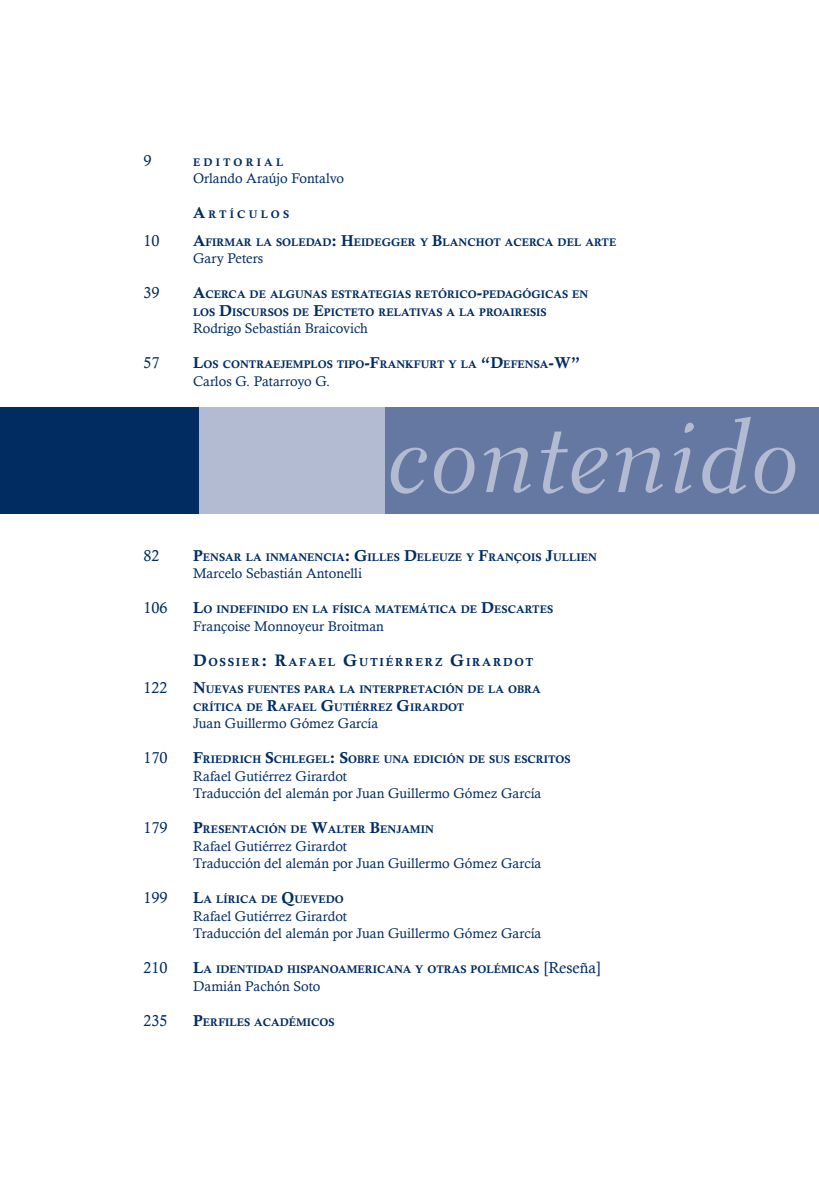
<style>
.page{position:relative;width:819px;height:1191px;background:#fff}
.page>*{position:absolute;margin:0;border:0;box-sizing:border-box;transform-origin:0 0}
.TOC_SECCION{font:16.62px "Calis MT Bol";color:#002c62}
.TOC_articulo{font:15.75px "Calisto";color:#002c62}
.TOC_SECCION-2{font:15.75px "Calisto";color:#002c62}
.TOC_SECCION-3{font:15.75px "Calis MT Bol";color:#002c62}
.TOC_autor{font:14px "Calisto";color:#002c62}
.TOC_SECCION-4{font:11.72px "Calis MT Bol";letter-spacing:.145em;color:#002c62}
.TOC_articulo-2{font:11.03px/17.5px "Calis MT Bol";color:#002c62}
.TOC_SECCION-5{font:11.03px "Calis MT Bol";letter-spacing:.285em;color:#002c62}
.s1{font-size:15.75px}
.s2{font-size:16.62px}
.s3{font-family:"Calisto";font-size:15.75px}
</style>
<div class="page">
<div style="left:0;top:407px;width:199px;height:106px;background:#002c62"></div>
<div style="left:199px;top:407px;width:186px;height:106px;background:#b3bbd3"></div>
<div style="left:385px;top:407px;width:434px;height:106px;background:#6578a2"></div>
<svg style="left:391px;top:417px;width:404px;height:77px"></svg>
<p class="TOC_SECCION-2" style="left:143px;top:151px;width:10px">9</p>
<p class="TOC_SECCION-5" style="left:193px;top:155px;width:92px">EDITORIAL</p>
<p class="TOC_autor" style="left:193px;top:170px;width:152px">Orlando Araújo Fontalvo</p>
<p class="TOC_SECCION-3" style="left:143px;top:204px;width:32px">A</p>
<p class="TOC_SECCION-5" style="left:208px;top:208px;width:82px">RTÍCULOS</p>
<p class="TOC_articulo" style="left:143px;top:231px;width:18px">10</p>
<p class="TOC_articulo-2" style="left:193px;top:233px;width:425px"><span class="s1">A</span>FIRMAR LA SOLEDAD<span class="s1">: H</span>EIDEGGER Y <span class="s1">B</span>LANCHOT ACERCA DEL ARTE</p>
<p class="TOC_autor" style="left:193px;top:250px;width:71px">Gary Peters</p>
<p class="TOC_articulo" style="left:143px;top:283px;width:18px">39</p>
<p class="TOC_articulo-2" style="left:193px;top:285px;width:397px"><span class="s1">A</span>CERCA DE ALGUNAS ESTRATEGIAS RETÓRICO<span class="s1">-</span>PEDAGÓGICAS EN<br>LOS <span class="s1">D</span>ISCURSOS DE <span class="s1">E</span>PICTETO RELATIVAS A LA PROAIRESIS</p>
<p class="TOC_autor" style="left:193px;top:320px;width:176px">Rodrigo Sebastián Braicovich</p>
<p class="TOC_articulo" style="left:143px;top:353px;width:18px">57</p>
<p class="TOC_articulo-2" style="left:193px;top:355px;width:388px"><span class="s1">L</span>OS CONTRAEJEMPLOS TIPO<span class="s1">-F</span>RANKFURT Y LA <span class="s1">“D</span>EFENSA<span class="s1">-W”</span></p>
<p class="TOC_autor" style="left:193px;top:373px;width:139px">Carlos G. Patarroyo G.</p>
<p class="TOC_articulo" style="left:143px;top:546px;width:18px">82</p>
<p class="TOC_articulo-2" style="left:193px;top:548px;width:405px"><span class="s1">P</span>ENSAR LA INMANENCIA<span class="s1">: G</span>ILLES <span class="s1">D</span>ELEUZE Y <span class="s1">F</span>RANÇOIS <span class="s1">J</span>ULLIEN</p>
<p class="TOC_autor" style="left:193px;top:565px;width:170px">Marcelo Sebastián Antonelli</p>
<p class="TOC_articulo" style="left:143px;top:598px;width:26px">106</p>
<p class="TOC_articulo-2" style="left:193px;top:600px;width:361px"><span class="s1">L</span>O INDEFINIDO EN LA FÍSICA MATEMÁTICA DE <span class="s1">D</span>ESCARTES</p>
<p class="TOC_autor" style="left:193px;top:618px;width:192px">Françoise Monnoyeur Broitman</p>
<p class="TOC_SECCION" style="left:143px;top:650px;width:33px">D</p>
<p class="TOC_SECCION-4" style="left:208px;top:655px;width:326px">OSSIER<span class="s2">: R</span>AFAEL <span class="s2">G</span>UTIÉRRERZ <span class="s2">G</span>IRARDOT</p>
<p class="TOC_articulo" style="left:143px;top:678px;width:26px">122</p>
<p class="TOC_articulo-2" style="left:193px;top:680px;width:349px"><span class="s1">N</span>UEVAS FUENTES PARA LA INTERPRETACIÓN DE LA OBRA<br>CRÍTICA DE <span class="s1">R</span>AFAEL <span class="s1">G</span>UTIÉRREZ <span class="s1">G</span>IRARDOT</p>
<p class="TOC_autor" style="left:193px;top:715px;width:187px">Juan Guillermo Gómez García</p>
<p class="TOC_articulo" style="left:143px;top:748px;width:26px">170</p>
<p class="TOC_articulo-2" style="left:193px;top:750px;width:379px"><span class="s1">F</span>RIEDRICH <span class="s1">S</span>CHLEGEL<span class="s1">: S</span>OBRE UNA EDICIÓN DE SUS ESCRITOS</p>
<p class="TOC_autor" style="left:193px;top:767px;width:156px">Rafael Gutiérrez Girardot</p>
<p class="TOC_autor" style="left:193px;top:785px;width:350px">Traducción del alemán por Juan Guillermo Gómez García</p>
<p class="TOC_articulo" style="left:143px;top:818px;width:26px">179</p>
<p class="TOC_articulo-2" style="left:193px;top:820px;width:242px"><span class="s1">P</span>RESENTACIÓN DE <span class="s1">W</span>ALTER <span class="s1">B</span>ENJAMIN</p>
<p class="TOC_autor" style="left:193px;top:837px;width:156px">Rafael Gutiérrez Girardot</p>
<p class="TOC_autor" style="left:193px;top:855px;width:350px">Traducción del alemán por Juan Guillermo Gómez García</p>
<p class="TOC_articulo" style="left:143px;top:888px;width:26px">199</p>
<p class="TOC_articulo-2" style="left:193px;top:890px;width:152px"><span class="s1">L</span>A LÍRICA DE <span class="s1">Q</span>UEVEDO</p>
<p class="TOC_autor" style="left:193px;top:907px;width:156px">Rafael Gutiérrez Girardot</p>
<p class="TOC_autor" style="left:193px;top:925px;width:350px">Traducción del alemán por Juan Guillermo Gómez García</p>
<p class="TOC_articulo" style="left:143px;top:958px;width:26px">210</p>
<p class="TOC_articulo-2" style="left:193px;top:960px;width:409px"><span class="s1">L</span>A IDENTIDAD HISPANOAMERICANA Y OTRAS POLÉMICAS <span class="s3">[Reseña]</span></p>
<p class="TOC_autor" style="left:193px;top:977px;width:129px">Damián Pachón Soto</p>
<p class="TOC_articulo" style="left:143px;top:1011px;width:26px">235</p>
<p class="TOC_articulo-2" style="left:193px;top:1013px;width:143px"><span class="s1">P</span>ERFILES ACADÉMICOS</p>
</div>
